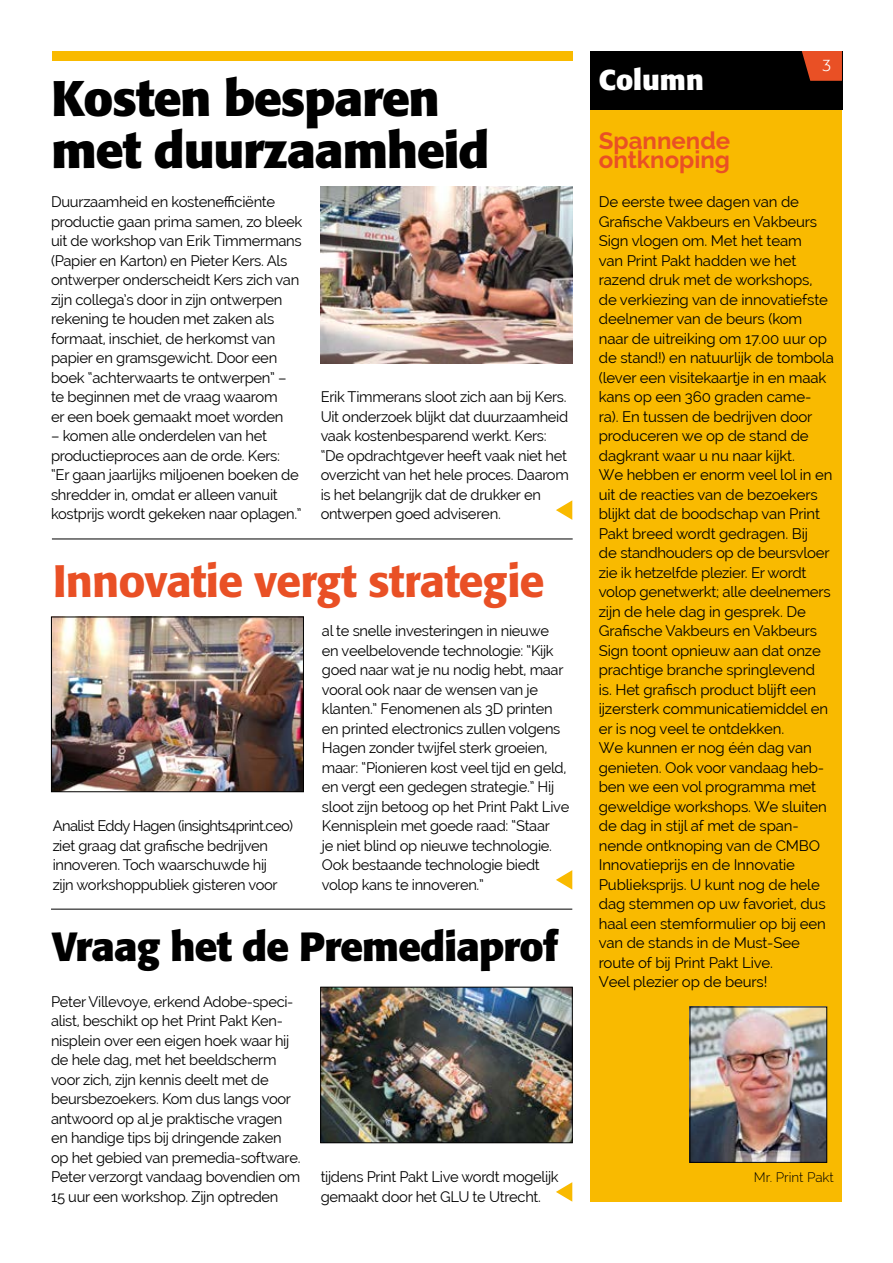
<style>
.page{position:relative;width:893px;height:1263px;background:#fff}
.page>*{position:absolute;margin:0;border:0;box-sizing:border-box;transform-origin:0 0}
.t1{font:700 49.5px/52.5px "Formata";letter-spacing:-.02em;color:#000}
.t2{font:500 45px "Formata";letter-spacing:-.02em;color:#e95025}
.t3{font:700 40.35px "Formata";letter-spacing:-.02em;color:#000}
.t4{font:700 28.5px "Formata";color:#fff}
.t5{font:700 24px/19.5px "Raleway";color:#e95025}
.t6{font:300 16.5px "Formata";color:#fff}
.t7{font:15px/19.5px "Raleway";letter-spacing:-.02em;color:#000}
.t8{font:300 13.5px "Raleway";color:#000}
</style>
<div class="page">
<div style="left:590px;top:51px;width:252px;height:1151px;background:#f9ba00"></div>
<div style="left:590px;top:51px;width:252px;height:59px;background:#000"></div>
<svg style="left:556px;top:1182px;width:16px;height:20px"></svg>
<svg style="left:556px;top:870px;width:16px;height:20px"></svg>
<svg style="left:556px;top:500px;width:16px;height:20px"></svg>
<hr style="left:52px;top:539px;width:521px;height:1px;background:#000">
<hr style="left:51px;top:909px;width:521px;height:1px;background:#000">
<img style="left:322px;top:989px;width:249px;height:152px">
<div style="left:320px;top:987px;width:253px;height:156px;border:1px solid #000"></div>
<img style="left:53px;top:619px;width:249px;height:171px">
<div style="left:51px;top:617px;width:253px;height:175px;border:1px solid #000"></div>
<img style="left:692px;top:1009px;width:133px;height:152px">
<div style="left:690px;top:1007px;width:137px;height:156px;border:1px solid #000"></div>
<img style="left:320px;top:187px;width:252px;height:176px">
<div style="left:52px;top:51px;width:520px;height:10px;background:#f9ba00"></div>
<svg style="left:802px;top:51px;width:40px;height:30px"></svg>
<h1 class="t1" style="left:51px;top:72px;width:439px">Kosten besparen met duurzaamheid</h1>
<p class="t7" style="left:51px;top:192px;width:253px">Duurzaamheid en kostenefficiënte productie gaan prima samen, zo bleek uit de workshop van Erik Timmermans (Papier en Karton) en Pieter Kers. Als ontwerper onderscheidt Kers zich van zijn collega’s door in zijn ontwerpen rekening te houden met zaken als formaat, inschiet, de herkomst van papier en gramsgewicht. Door een boek “achterwaarts te ontwerpen” – te beginnen met de vraag waarom<br>er een boek gemaakt moet worden</p>
<p class="t7" style="left:51px;top:426px;width:252px">– komen alle onderdelen van het productieproces aan de orde. Kers: “Er gaan jaarlijks miljoenen boeken de shredder in, omdat er alleen vanuit kostprijs wordt gekeken naar oplagen.”</p>
<p class="t7" style="left:321px;top:387px;width:250px">Erik Timmerans sloot zich aan bij Kers.<br>Uit onderzoek blijkt dat duurzaamheid vaak kostenbesparend werkt. Kers: “De opdrachtgever heeft vaak niet het overzicht van het hele proces. Daarom is het belangrijk dat de drukker en ontwerpen goed adviseren.</p>
<h2 class="t2" style="left:53px;top:554px;width:494px">Innovatie vergt strategie</h2>
<p class="t7" style="left:53px;top:816px;width:242px">Analist Eddy Hagen (insights4print.ceo) ziet graag dat grafische bedrijven innoveren. Toch waarschuwde hij<br>zijn workshoppubliek gisteren voor</p>
<p class="t7" style="left:322px;top:621px;width:249px">al te snelle investeringen in nieuwe en veelbelovende technologie: “Kijk goed naar wat je nu nodig hebt, maar vooral ook naar de wensen van je klanten.” Fenomenen als 3D printen en printed electronics zullen volgens Hagen zonder twijfel sterk groeien, maar: “Pionieren kost veel tijd en geld, en vergt een gedegen strategie.” Hij sloot zijn betoog op het Print Pakt Live Kennisplein met goede raad: “Staar<br>je niet blind op nieuwe technologie.<br>Ook bestaande technologie biedt volop kans te innoveren.”</p>
<h3 class="t3" style="left:52px;top:921px;width:508px">Vraag het de Premediaprof</h3>
<p class="t7" style="left:51px;top:991px;width:251px">Peter Villevoye, erkend Adobe-speci&shy;alist, beschikt op het Print Pakt Ken&shy;nisplein over een eigen hoek waar hij de hele dag, met het beeldscherm voor zich, zijn kennis deelt met de beursbezoekers. Kom dus langs voor antwoord op al je praktische vragen en handige tips bij dringende zaken op het gebied van premedia-software.<br>Peter verzorgt vandaag bovendien om 15 uur een workshop. Zijn optreden</p>
<p class="t7" style="left:321px;top:1167px;width:239px">tijdens Print Pakt Live wordt mogelijk gemaakt door het GLU te Utrecht.</p>
<h3 class="t4" style="left:599px;top:62px;width:107px">Column</h3>
<p class="t6" style="left:822px;top:55px;width:11px">3</p>
<h3 class="t5" style="left:599px;top:130px;width:133px">Spannende ontknoping</h3>
<p class="t7" style="left:599px;top:192px;width:237px">De eerste twee dagen van de<br>Grafische Vakbeurs en Vakbeurs<br>Sign vlogen om. Met het team<br>van Print Pakt hadden we het razend druk met de workshops, de verkiezing van de innovatiefste deelnemer van de beurs (kom naar de uitreiking om 17.00 uur op de stand!) en natuurlijk de tombola (lever een visitekaartje in en maak kans op een 360 graden came&shy;ra). En tussen de bedrijven door produceren we op de stand de dagkrant waar u nu naar kijkt.<br>We hebben er enorm veel lol in en uit de reacties van de bezoekers blijkt dat de boodschap van Print<br>Pakt breed wordt gedragen. Bij<br>de standhouders op de beursvloer zie ik hetzelfde plezier. Er wordt volop genetwerkt; alle deelnemers zijn de hele dag in gesprek. De<br>Grafische Vakbeurs en Vakbeurs<br>Sign toont opnieuw aan dat onze prachtige branche springlevend<br>is. Het grafisch product blijft een ijzersterk communicatiemiddel en er is nog veel te ontdekken.<br>We kunnen er nog één dag van genieten. Ook voor vandaag heb&shy;ben we een vol programma met geweldige workshops. We sluiten de dag in stijl af met de span&shy;nende ontknoping van de CMBO<br>Innovatieprijs en de Innovatie<br>Publieksprijs. U kunt nog de hele dag stemmen op uw favoriet, dus haal een stemformulier op bij een van de stands in de Must-See route of bij Print Pakt Live.<br>Veel plezier op de beurs!</p>
<p class="t8" style="left:754px;top:1169px;width:81px">Mr. Print Pakt</p>
</div>
